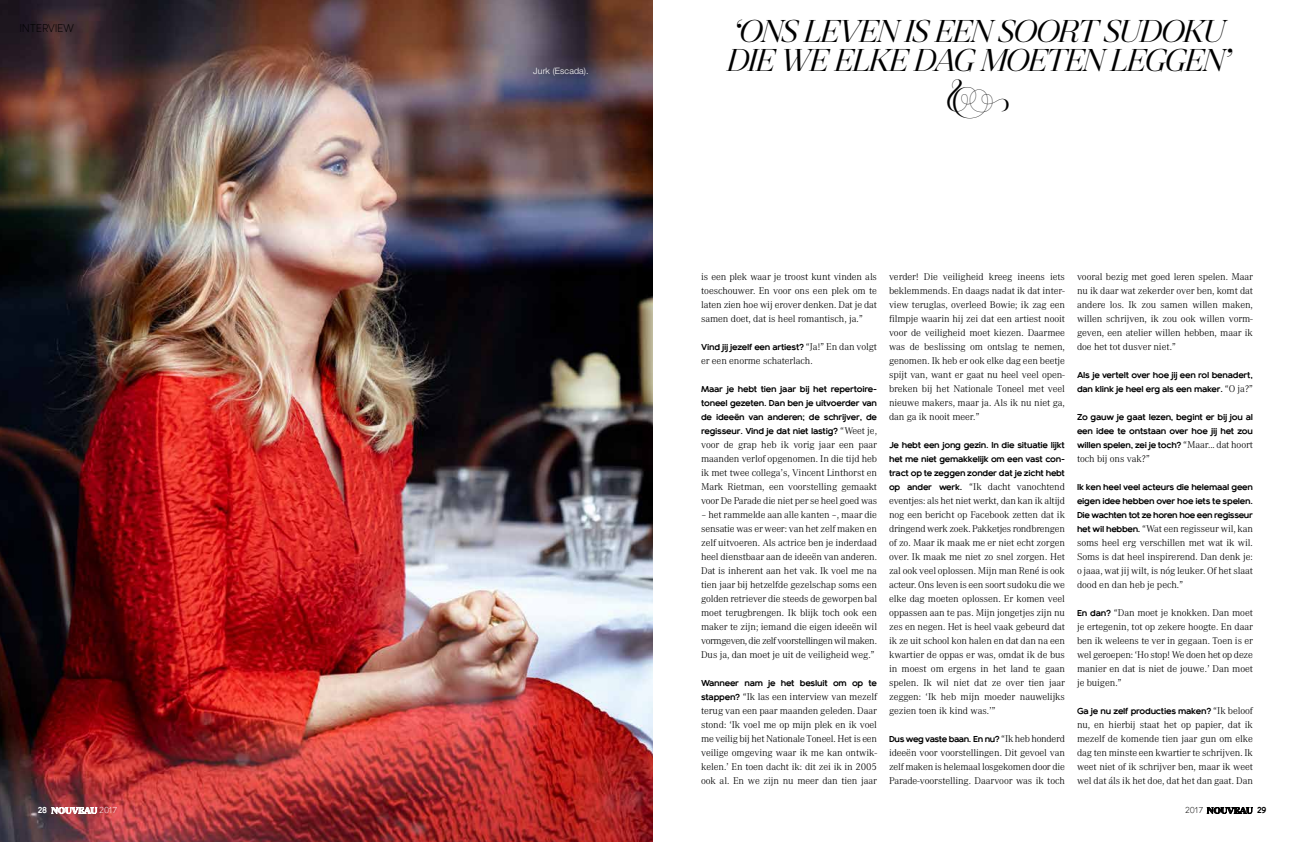
<style>
.page{position:relative;width:1304px;height:842px;background:#fff}
.page>*{position:absolute;margin:0;border:0;box-sizing:border-box;transform-origin:0 0}
.t1{font:italic 34px/29px "Revista";letter-spacing:-.04em;color:#000}
.t2{font:300 11px "Bambino New";letter-spacing:.01em;color:#000;scale:.95 1}
.t3{font:900 10.7px "Revista";color:#000}
.t4{font:900 10.7px "Revista";letter-spacing:-.005em;color:#fff}
.t5{font:9.6px/14px "Corporate ABQ Light";letter-spacing:-.01em;color:#000;text-align:justify;scale:1.04 1}
.t6{font:300 8.8px "Helvetica Neue LT Std";letter-spacing:.015em;color:#fff}
.t7{font:700 8.4px/14px "Bambino New";letter-spacing:-.025em;color:#000;text-align:justify;scale:1.04 1}
.t8{font:700 8.4px "Bambino New";letter-spacing:-.045em;color:#000;scale:1.04 1}
.s1{font-family:"Bambino New";font-weight:700;font-size:8.3px}
.s2{font-family:"Bambino New";font-weight:300;font-size:8.3px}
.s3{font-family:"Corporate ABQ Light";font-weight:400;font-size:9.6px}
.s4{font-family:"Bambino New";font-weight:700;font-size:8.4px}
</style>
<div class="page">
<img style="left:0;top:0;width:653px;height:842px">
<svg style="left:1207px;top:807px;width:45px;height:6px"></svg>
<svg style="left:52px;top:807px;width:45px;height:6px"></svg>
<p class="t2" style="left:20px;top:19px;width:59px">INTERVIEW</p>
<p class="t4" style="left:38px;top:804px;width:81px"><span class="s1">28</span> nouveau <span class="s2">2017</span></p>
<p class="t6" style="left:533px;top:65px;width:57px">Jurk (Escada).</p>
<h1 class="t1" style="left:727px;top:17px;width:506px">‘ONS LEVEN IS EEN SOORT SUDOKU<br>DIE WE ELKE DAG MOETEN LEGGEN’</h1>
<p class="t5" style="left:701px;top:270px;width:171px">is een plek waar je troost kunt vinden als toeschouwer. En voor ons een plek om te laten zien hoe wij erover denken. Dat je dat samen doet, dat is heel romantisch, ja.”</p>
<p class="t7" style="left:701px;top:339px;width:171px">Vind jij jezelf een artiest? <span class="s3">“Ja!” En dan volgt</span></p>
<p class="t5" style="left:701px;top:354px;width:109px">er een enorme schaterlach.</p>
<p class="t7" style="left:701px;top:381px;width:171px;text-align:left">Maar je hebt tien jaar bij het repertoire&shy;toneel gezeten. Dan ben je uitvoerder van de ideeën van anderen; de schrijver, de regisseur. Vind je dat niet lastig? <span class="s3">“Weet je,</span></p>
<p class="t5" style="left:701px;top:438px;width:171px">voor de grap heb ik vorig jaar een paar maanden verlof opgenomen. In die tijd heb ik met twee collega’s, Vincent Linthorst en Mark Rietman, een voorstelling gemaakt voor De Parade die niet per se heel goed was</p>
<p class="t5" style="left:701px;top:508px;width:171px">– het rammelde aan alle kanten –, maar die sensatie was er weer: van het zelf maken en zelf uitvoeren. Als actrice ben je inderdaad heel dienstbaar aan de ideeën van anderen.<br>Dat is inherent aan het vak. Ik voel me na tien jaar bij hetzelfde gezelschap soms een golden retriever die steeds de geworpen bal moet terugbrengen. Ik blijk toch ook een maker te zijn; iemand die eigen ideeën wil vormgeven, die zelf voorstellingen wil maken.<br>Dus ja, dan moet je uit de veiligheid weg.”</p>
<p class="t7" style="left:701px;top:675px;width:171px">Wanneer nam je het besluit om op te</p>
<p class="t5" style="left:701px;top:690px;width:171px"><span class="s4">stappen?</span> “Ik las een interview van mezelf terug van een paar maanden geleden. Daar stond: ‘Ik voel me op mijn plek en ik voel me veilig bij het Nationale Toneel. Het is een veilige omgeving waar ik me kan ontwik&shy;kelen.’ En toen dacht ik: dit zei ik in 2005 ook al. En we zijn nu meer dan tien jaar</p>
<p class="t5" style="left:889px;top:270px;width:171px">verder! Die veiligheid kreeg ineens iets beklemmends. En daags nadat ik dat inter&shy;view teruglas, overleed Bowie; ik zag een filmpje waarin hij zei dat een artiest nooit voor de veiligheid moet kiezen. Daarmee was de beslissing om ontslag te nemen, genomen. Ik heb er ook elke dag een beetje spijt van, want er gaat nu heel veel open&shy;breken bij het Nationale Toneel met veel nieuwe makers, maar ja. Als ik nu niet ga, dan ga ik nooit meer.”</p>
<p class="t7" style="left:889px;top:437px;width:171px">Je hebt een jong gezin. In die situatie lijkt het me niet gemakkelijk om een vast con&shy;tract op te zeggen zonder dat je zicht hebt</p>
<p class="t5" style="left:889px;top:480px;width:171px"><span class="s4">op ander werk.</span> “Ik dacht vanochtend eventjes: als het niet werkt, dan kan ik altijd nog een bericht op Facebook zetten dat ik dringend werk zoek. Pakketjes rondbrengen of zo. Maar ik maak me er niet echt zorgen over. Ik maak me niet zo snel zorgen. Het zal ook veel oplossen. Mijn man René is ook acteur. Ons leven is een soort sudoku die we elke dag moeten oplossen. Er komen veel oppassen aan te pas. Mijn jongetjes zijn nu zes en negen. Het is heel vaak gebeurd dat ik ze uit school kon halen en dat dan na een kwartier de oppas er was, omdat ik de bus in moest om ergens in het land te gaan spelen. Ik wil niet dat ze over tien jaar zeggen: ‘Ik heb mijn moeder nauwelijks gezien toen ik kind was.’”</p>
<p class="t8" style="left:889px;top:732px;width:171px">Dus weg vaste baan. En nu? <span class="s3">“Ik heb honderd</span></p>
<p class="t5" style="left:889px;top:746px;width:171px">ideeën voor voorstellingen. Dit gevoel van zelf maken is helemaal losgekomen door die Parade-voorstelling. Daarvoor was ik toch</p>
<p class="t5" style="left:1077px;top:270px;width:171px">vooral bezig met goed leren spelen. Maar nu ik daar wat zekerder over ben, komt dat andere los. Ik zou samen willen maken, willen schrijven, ik zou ook willen vorm&shy;geven, een atelier willen hebben, maar ik doe het tot dusver niet.”</p>
<p class="t7" style="left:1077px;top:367px;width:171px">Als je vertelt over hoe jij een rol benadert, dan klink je heel erg als een maker. <span class="s3">“O ja?”</span></p>
<p class="t7" style="left:1077px;top:409px;width:171px">Zo gauw je gaat lezen, begint er bij jou al een idee te ontstaan over hoe jij het zou willen spelen, zei je toch? <span class="s3">“Maar... dat hoort</span></p>
<p class="t5" style="left:1077px;top:452px;width:71px">toch bij ons vak?”</p>
<p class="t7" style="left:1077px;top:479px;width:171px">Ik ken heel veel acteurs die helemaal geen eigen idee hebben over hoe iets te spelen.<br>Die wachten tot ze horen hoe een regisseur</p>
<p class="t5" style="left:1077px;top:522px;width:171px"><span class="s4">het wil hebben.</span> “Wat een regisseur wil, kan soms heel erg verschillen met wat ik wil.<br>Soms is dat heel inspirerend. Dan denk je: o jaaa, wat jij wilt, is nóg leuker. Of het slaat dood en dan heb je pech.”</p>
<p class="t5" style="left:1077px;top:606px;width:171px"><span class="s4">En dan?</span> “Dan moet je knokken. Dan moet je ertegenin, tot op zekere hoogte. En daar ben ik weleens te ver in gegaan. Toen is er wel geroepen: ‘Ho stop! We doen het op deze manier en dat is niet de jouwe.’ Dan moet je buigen.”</p>
<p class="t7" style="left:1077px;top:703px;width:171px">Ga je nu zelf producties maken? <span class="s3">“Ik beloof</span></p>
<p class="t5" style="left:1077px;top:718px;width:171px">nu, en hierbij staat het op papier, dat ik mezelf de komende tien jaar gun om elke dag ten minste een kwartier te schrijven. Ik weet niet of ik schrijver ben, maar ik weet wel dat áls ik het doe, dat het dan gaat. Dan</p>
<p class="t3" style="left:1185px;top:804px;width:83px"><span class="s2">2017</span> nouveau <span class="s1">29</span></p>
</div>
